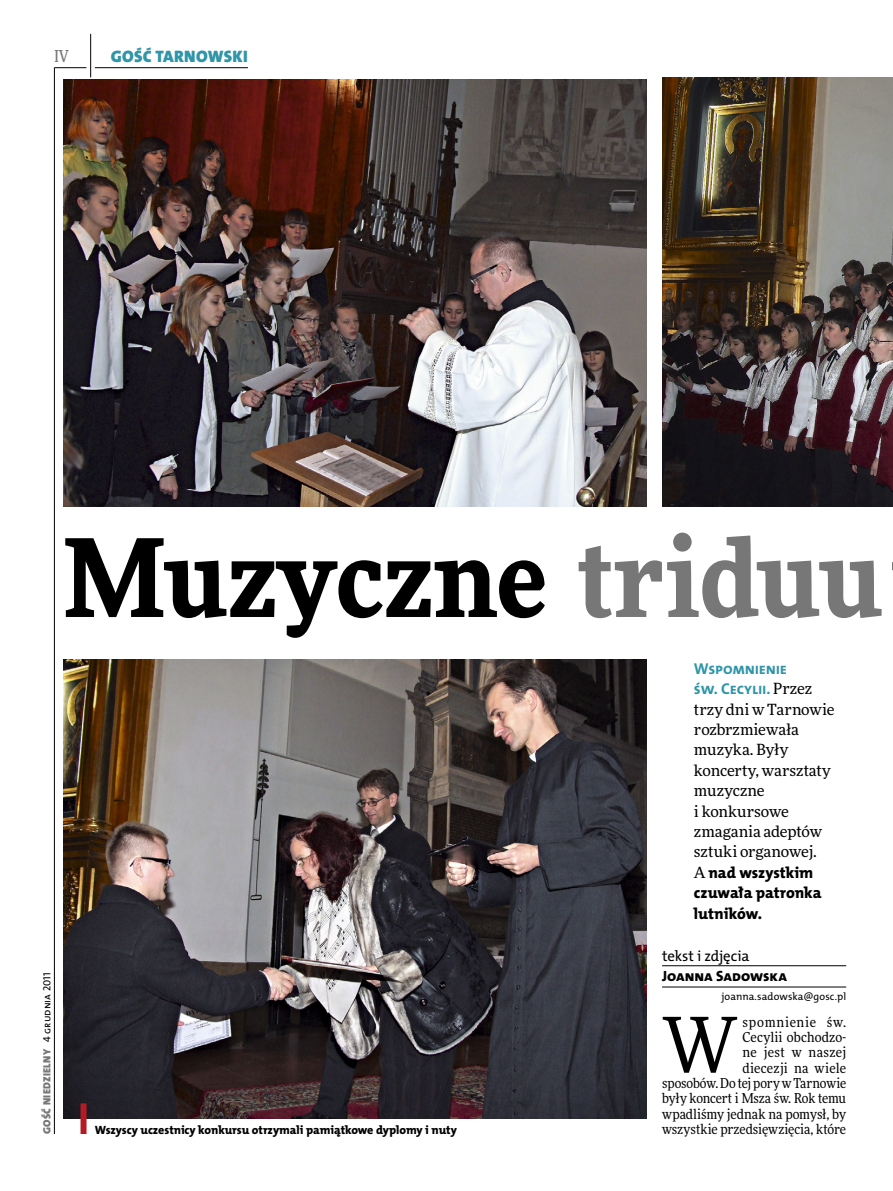
<style>
.page{position:relative;width:893px;height:1191px;background:#fff}
.page>*{position:absolute;margin:0;border:0;box-sizing:border-box;transform-origin:0 0}
.t1{font:900 108px "Freeday Narrow";color:#000}
.t2{font:76.95px "Freeday Narrow News";color:#000}
.t3{font:16.65px "The Mix HP9 Blk";letter-spacing:.02em;color:#2f95a8}
.t4{font:500 16.5px "Freeday Narrow";color:#777778;scale:.9 1}
.t5{font:15.75px/20.4px "The Mix HP8 Ex Bld";letter-spacing:-.005em;color:#000}
.t6{font:15.75px/20.4px "The Mix HP7 Bld";letter-spacing:-.02em;color:#2f95a8}
.t7{font:15.45px/20.4px "Freeday News";letter-spacing:-.01em;color:#000}
.t8{font:14.85px "The Mix HP8 Ex Bld";letter-spacing:.005em;color:#000}
.t9{font:14.85px "The Mix HP5 Plain";letter-spacing:-.015em;color:#000}
.t10{font:13.65px/15.3px "Freeday Narrow News";letter-spacing:.005em;color:#000;text-align:right}
.t11{font:12px "The Mix HP8 Ex Bld";letter-spacing:-.005em;color:#000}
.t12{font:10.5px "The Mix HP9 Blk";letter-spacing:.025em;color:#777778}
.t13{font:10.5px "The Mix HP5 Plain";letter-spacing:.01em;color:#000}
.s1{font-family:"The Mix HP5 Plain";color:#000}
.s2{color:#777778}
.s3{font-family:"Freeday News";font-size:15.45px;color:#000}
.s4{font-family:"Freeday News";font-size:15.45px}
</style>
<div class="page">
<hr style="left:54px;top:67px;width:1px;height:1067px;background:#000">
<hr style="left:90px;top:34px;width:1px;height:43px;background:#000">
<hr style="left:54px;top:67px;width:32px;height:1px;background:#000">
<hr style="left:95px;top:67px;width:153px;height:1px;background:#000">
<img style="left:64px;top:659px;width:583px;height:459px">
<div style="left:81px;top:1103px;width:6px;height:31px;background:#b51b24"></div>
<img style="left:64px;top:80px;width:583px;height:426px">
<img style="left:662px;top:77px;width:231px;height:429px">
<hr style="left:662px;top:965px;width:184px;height:1px;background:#000">
<hr style="left:662px;top:986px;width:184px;height:1px;background:#000">
<p class="t4" style="left:54px;top:46px;width:17px">IV</p>
<p class="t3" style="left:111px;top:46px;width:138px">GOŚĆ TARNOWSKI</p>
<p class="t12" style="left:40px;top:1134px;width:163px;rotate:-90deg">GOŚĆ NIEDZIELNY <span class="s1">4 grudnia 2011</span></p>
<h1 class="t1" style="left:64px;top:507px;width:821px">Muzyczne <span class="s2">triduu</span></h1>
<p class="t6" style="left:694px;top:658px;width:120px">Wspomnienie św. Cecylii. <span class="s3">Przez</span></p>
<p class="t7" style="left:694px;top:698px;width:142px">trzy dni w Tarnowie rozbrzmiewała muzyka. Były koncerty, warsztaty muzyczne<br>i konkursowe zmagania adeptów sztuki organowej.</p>
<p class="t5" style="left:694px;top:862px;width:129px"><span class="s4">A</span> nad wszystkim czuwała patronka lutników.</p>
<p class="t9" style="left:662px;top:946px;width:89px">tekst i zdjęcia</p>
<p class="t8" style="left:662px;top:966px;width:126px">Joanna Sadowska</p>
<p class="t13" style="left:721px;top:989px;width:126px">joanna.sadowska@gosc.pl</p>
<p class="t10" style="left:662px;top:1014px;width:186px">spomnienie św.<br>Cecylii obchodzo-<br>ne jest w naszej<br>diecezji na wiele<br>sposobów. Do tej pory w Tarnowie były koncert i Msza św. Rok temu wpadliśmy jednak na pomysł, by</p>
<h2 class="t2" style="left:662px;top:998px;width:77px">W</h2>
<p class="t11" style="left:95px;top:1122px;width:364px">Wszyscy uczestnicy konkursu otrzymali pamiątkowe dyplomy i nuty</p>
<p class="t10" style="left:662px;top:1121px;width:186px">wszystkie przedsięwzięcia, które</p>
</div>
